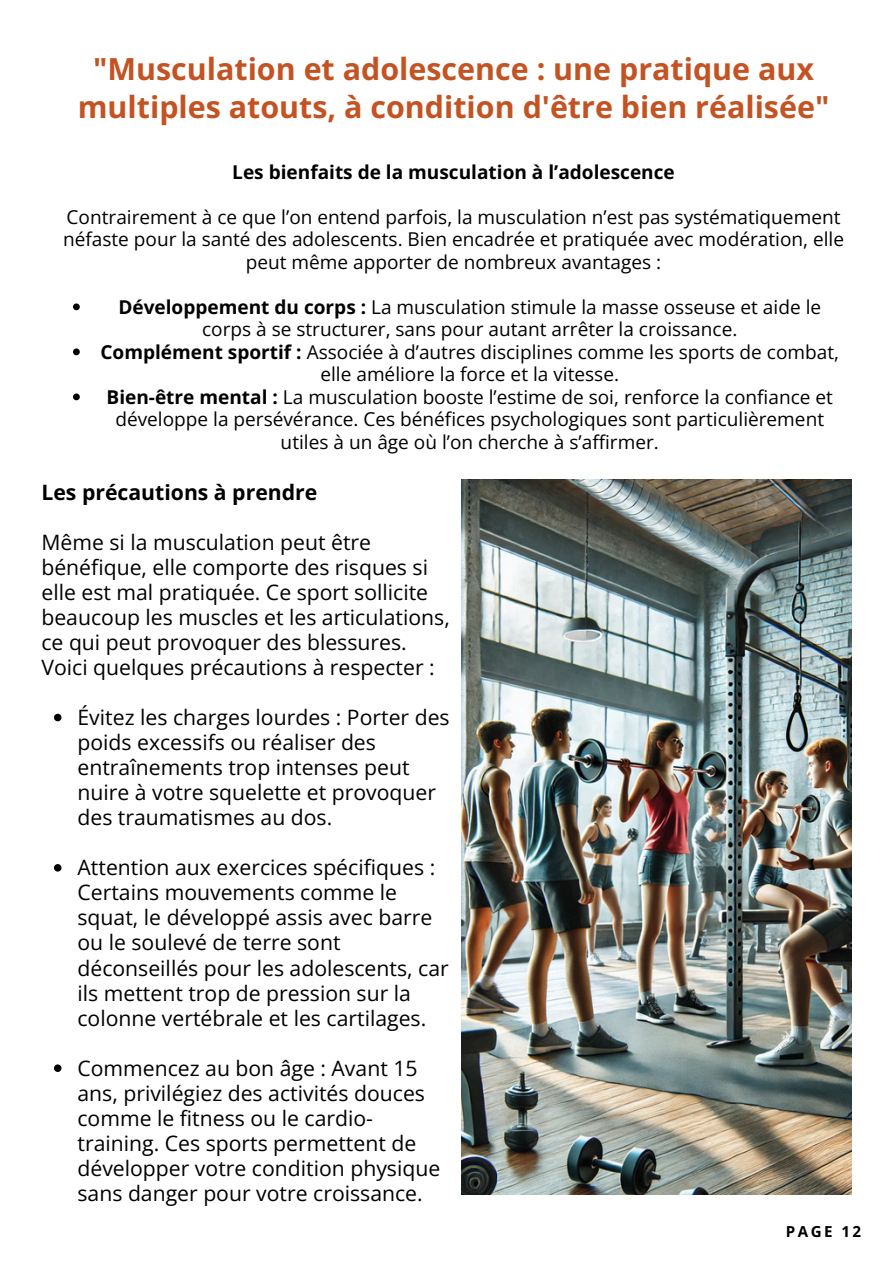
<style>
.page{position:relative;width:894px;height:1264px;background:#fff}
.page>*{position:absolute;margin:0;border:0;box-sizing:border-box;transform-origin:0 0}
.t1{font:700 30.45px/37.2px "Open Sans";color:#c45323;text-align:center}
.t2{font:21.15px/25px "Open Sans";color:#000}
.t3{font:700 21.15px "Open Sans";color:#000}
.t4{font:19.05px/22.5px "Open Sans";color:#000;text-align:center}
.t5{font:700 19.05px "Open Sans";color:#000}
.t6{font:700 15.15px "Open Sans";letter-spacing:.16em;color:#000}
.s1{font-weight:700}
</style>
<div class="page">
<img style="left:461px;top:480px;width:390px;height:714px">
<svg style="left:54px;top:713px;width:7px;height:8px"></svg>
<svg style="left:54px;top:864px;width:7px;height:7px"></svg>
<svg style="left:54px;top:1064px;width:7px;height:7px"></svg>
<svg style="left:73px;top:303px;width:7px;height:7px"></svg>
<svg style="left:73px;top:348px;width:7px;height:7px"></svg>
<svg style="left:73px;top:393px;width:7px;height:7px"></svg>
<p class="t1" style="left:78px;top:50px;width:753px">"Musculation et adolescence : une pratique aux multiples atouts, à condition d'être bien réalisée"</p>
<h2 class="t5" style="left:232px;top:158px;width:444px">Les bienfaits de la musculation à l’adolescence</h2>
<h3 class="t4" style="left:63px;top:205px;width:782px">Contrairement à ce que l’on entend parfois, la musculation n’est pas systématiquement néfaste pour la santé des adolescents. Bien encadrée et pratiquée avec modération, elle peut même apporter de nombreux avantages :</h3>
<p class="t4" style="left:118px;top:295px;width:704px"><span class="s1">Développement du corps :</span> La musculation stimule la masse osseuse et aide le corps à se structurer, sans pour autant arrêter la croissance.</p>
<p class="t4" style="left:100px;top:340px;width:740px"><span class="s1">Complément sportif :</span> Associée à d’autres disciplines comme les sports de combat, elle améliore la force et la vitesse.</p>
<p class="t4" style="left:106px;top:385px;width:727px"><span class="s1">Bien-être mental :</span> La musculation booste l’estime de soi, renforce la confiance et développe la persévérance. Ces bénéfices psychologiques sont particulièrement utiles à un âge où l’on cherche à s’affirmer.</p>
<h1 class="t3" style="left:41px;top:477px;width:277px">Les précautions à prendre</h1>
<h4 class="t2" style="left:41px;top:529px;width:410px">Même si la musculation peut être bénéfique, elle comporte des risques si elle est mal pratiquée. Ce sport sollicite beaucoup les muscles et les articulations, ce qui peut provoquer des blessures.<br>Voici quelques précautions à respecter :</h4>
<h5 class="t2" style="left:77px;top:704px;width:373px">Évitez les charges lourdes : Porter des poids excessifs ou réaliser des entraînements trop intenses peut nuire à votre squelette et provoquer des traumatismes au dos.</h5>
<p class="t2" style="left:77px;top:854px;width:372px">Attention aux exercices spécifiques :<br>Certains mouvements comme le squat, le développé assis avec barre ou le soulevé de terre sont déconseillés pour les adolescents, car ils mettent trop de pression sur la colonne vertébrale et les cartilages.</p>
<p class="t2" style="left:77px;top:1054px;width:364px">Commencez au bon âge : Avant 15 ans, privilégiez des activités douces comme le fitness ou le cardio&shy;training. Ces sports permettent de développer votre condition physique sans danger pour votre croissance.</p>
<p class="t6" style="left:785px;top:1220px;width:77px">PAGE 12</p>
</div>
